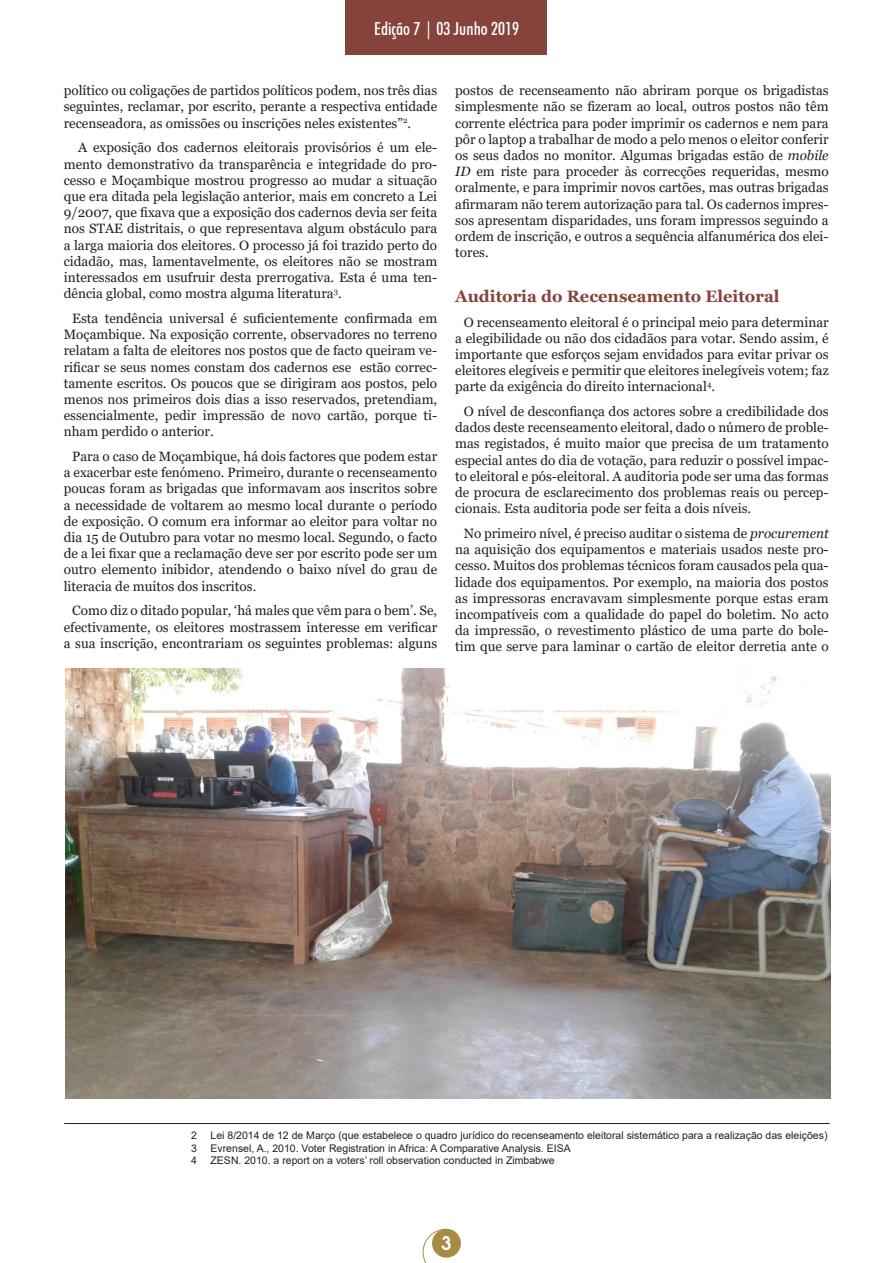
<style>
.page{position:relative;width:893px;height:1263px;background:#fff}
.page>*{position:absolute;margin:0;border:0;box-sizing:border-box;transform-origin:0 0}
.t1{font:500 condensed 18px "Futura BT";color:#fff}
.t2{font:700 18px "Arca Majora 3";color:#fff}
.t3{font:700 16.5px "Georgia";color:#86433c}
.t4{font:13.5px/16.2px "Georgia";color:#231f20;text-align:justify}
.Endnote_text{font:10.5px "Arial";color:#231f20}
.s1{font-style:italic}
</style>
<div class="page">
<div style="left:345px;top:0;width:202px;height:54px;background:#86433c"></div>
<svg style="left:422px;top:1228px;width:39px;height:35px"></svg>
<img style="left:65px;top:669px;width:765px;height:430px">
<hr style="left:64px;top:1123px;width:766px;height:1px;background:#231f20">
<h1 class="t1" style="left:374px;top:17px;width:146px">Edição 7 | 03 Junho 2019</h1>
<p class="t4" style="left:64px;top:83px;width:375px">político ou coligações de partidos políticos podem, nos três dias seguintes, reclamar, por escrito, perante a respectiva entidade recenseadora, as omissões ou inscrições neles existentes”<sup>2</sup>.</p>
<p class="t4" style="left:64px;top:140px;width:375px;text-indent:14px">A exposição dos cadernos eleitorais provisórios é um ele&shy;mento demonstrativo da transparência e integridade do pro&shy;cesso e Moçambique mostrou progresso ao mudar a situação que era ditada pela legislação anterior, mais em concreto a Lei 9/2007, que fixava que a exposição dos cadernos devia ser feita nos STAE distritais, o que representava algum obstáculo para a larga maioria dos eleitores. O processo já foi trazido perto do cidadão, mas, lamentavelmente, os eleitores não se mostram interessados em usufruir desta prerrogativa. Esta é uma ten&shy;dência global, como mostra alguma literatura<sup>3</sup>.</p>
<p class="t4" style="left:64px;top:310px;width:375px;text-indent:9px">Esta tendência universal é suficientemente confirmada em Moçambique. Na exposição corrente, observadores no terreno relatam a falta de eleitores nos postos que de facto queiram ve&shy;rificar se seus nomes constam dos cadernos ese estão correc&shy;tamente escritos. Os poucos que se dirigiram aos postos, pelo menos nos primeiros dois dias a isso reservados, pretendiam, essencialmente, pedir impressão de novo cartão, porque ti&shy;nham perdido o anterior.</p>
<p class="t4" style="left:64px;top:448px;width:375px;text-indent:9px">Para o caso de Moçambique, há dois factores que podem estar a exacerbar este fenómeno. Primeiro, durante o recenseamento poucas foram as brigadas que informavam aos inscritos sobre a necessidade de voltarem ao mesmo local durante o período de exposição. O comum era informar ao eleitor para voltar no dia 15 de Outubro para votar no mesmo local. Segundo, o facto de a lei fixar que a reclamação deve ser por escrito pode ser um outro elemento inibidor, atendendo o baixo nível do grau de literacia de muitos dos inscritos.</p>
<p class="t4" style="left:64px;top:603px;width:375px;text-indent:9px">Como diz o ditado popular, ‘há males que vêm para o bem’. Se, efectivamente, os eleitores mostrassem interesse em verificar a sua inscrição, encontrariam os seguintes problemas: alguns</p>
<p class="t4" style="left:455px;top:83px;width:375px">postos de recenseamento não abriram porque os brigadistas simplesmente não se fizeram ao local, outros postos não têm corrente eléctrica para poder imprimir os cadernos e nem para pôr o laptop a trabalhar de modo a pelo menos o eleitor conferir os seus dados no monitor. Algumas brigadas estão de <span class="s1">mobile ID</span> em riste para proceder às correcções requeridas, mesmo oralmente, e para imprimir novos cartões, mas outras brigadas afirmaram não terem autorização para tal. Os cadernos impres&shy;sos apresentam disparidades, uns foram impressos seguindo a ordem de inscrição, e outros a sequência alfanumérica dos elei&shy;tores.</p>
<p class="t3" style="left:455px;top:285px;width:326px">Auditoria do Recenseamento Eleitoral</p>
<p class="t4" style="left:455px;top:314px;width:375px;text-indent:9px">O recenseamento eleitoral é o principal meio para determinar a elegibilidade ou não dos cidadãos para votar. Sendo assim, é importante que esforços sejam envidados para evitar privar os eleitores elegíveis e permitir que eleitores inelegíveis votem; faz parte da exigência do direito internacional<sup>4</sup>.</p>
<p class="t4" style="left:455px;top:403px;width:375px;text-indent:9px">O nível de desconfiança dos actores sobre a credibilidade dos dados deste recenseamento eleitoral, dado o número de proble&shy;mas registados, é muito maior que precisa de um tratamento especial antes do dia de votação, para reduzir o possível impac&shy;to eleitoral e pós-eleitoral. A auditoria pode ser uma das formas de procura de esclarecimento dos problemas reais ou percep&shy;cionais. Esta auditoria pode ser feita a dois níveis.</p>
<p class="t4" style="left:455px;top:525px;width:375px;text-indent:9px">No primeiro nível, é preciso auditar o sistema de <span class="s1">procurement </span>na aquisição dos equipamentos e materiais usados neste pro&shy;cesso. Muitos dos problemas técnicos foram causados pela qua&shy;lidade dos equipamentos. Por exemplo, na maioria dos postos as impressoras encravavam simplesmente porque estas eram incompatíveis com a qualidade do papel do boletim. No acto da impressão, o revestimento plástico de uma parte do bole&shy;tim que serve para laminar o cartão de eleitor derretia ante o</p>
<p class="Endnote_text" style="left:191px;top:1128px;width:7px">2</p>
<p class="Endnote_text" style="left:211px;top:1128px;width:618px">Lei 8/2014 de 12 de Março (que estabelece o quadro jurídico do recenseamento eleitoral sistemático para a realização das eleições)</p>
<p class="Endnote_text" style="left:191px;top:1141px;width:7px">3</p>
<p class="Endnote_text" style="left:211px;top:1141px;width:362px">Evrensel, A., 2010. Voter Registration in Africa: A Comparative Analysis. EISA</p>
<p class="Endnote_text" style="left:191px;top:1153px;width:7px">4</p>
<p class="Endnote_text" style="left:211px;top:1153px;width:345px">ZESN. 2010. a report on a voters’ roll observation conducted in Zimbabwe</p>
<h1 class="t2" style="left:441px;top:1227px;width:12px">3</h1>
</div>
